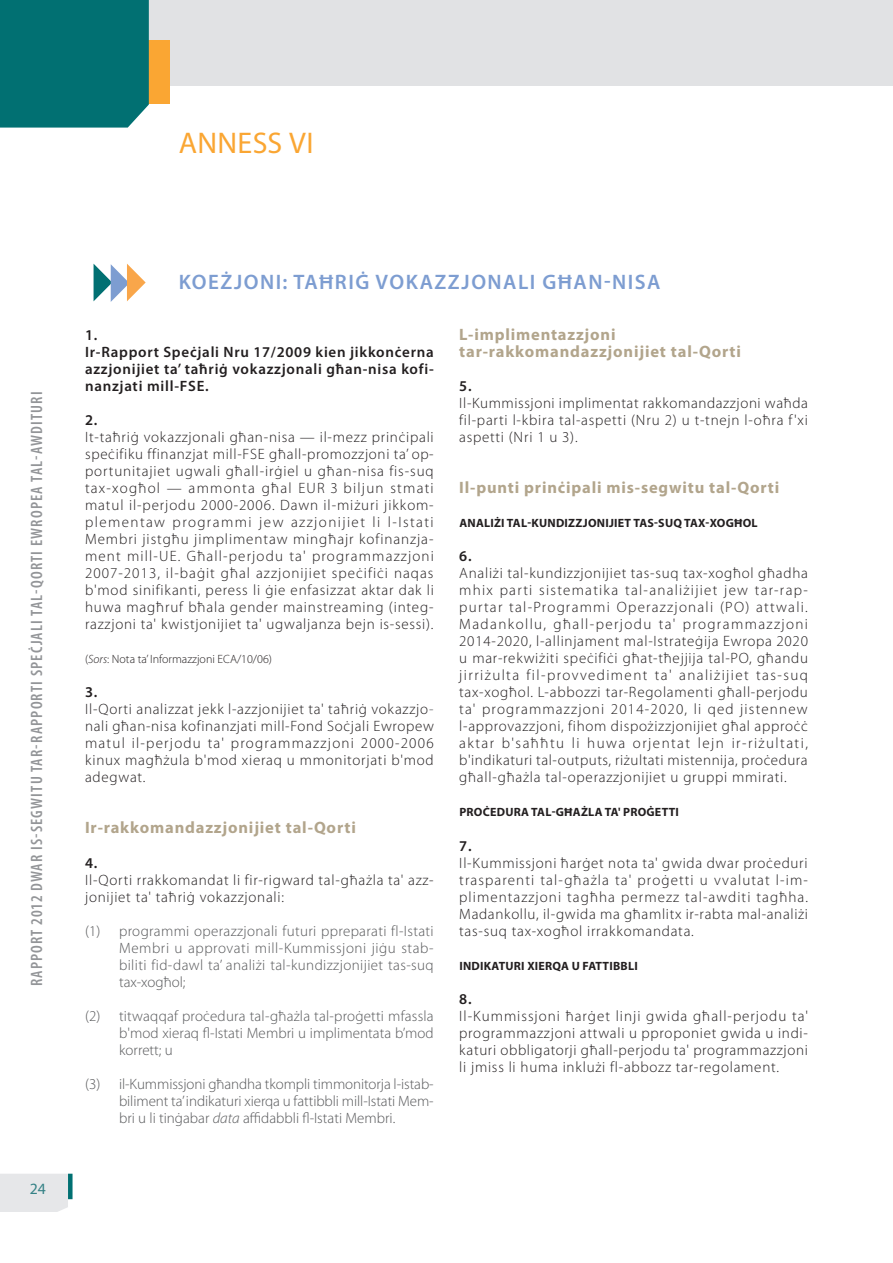
<style>
.page{position:relative;width:893px;height:1263px;background:#fff}
.page>*{position:absolute;margin:0;border:0;box-sizing:border-box;transform-origin:0 0}
.J_01_-_ANN_TITRE_COL{font:30px "Myriad Pro";letter-spacing:.01em;color:#faa633}
.J_02_-_ANN__TITRE_CO{font:600 21px "Myriad Pro";letter-spacing:.07em;color:#7d9dd1}
.J_03_-_ANN__TITRE_AU{font:700 16.5px/17px "Myriad Pro";letter-spacing:.05em;color:#b2a58c}
.t1{font:600 condensed 16.5px "Myriad Pro";letter-spacing:.07em;color:#939598}
.t2{font:15.75px "Myriad Pro";color:#358286}
.J_06_-_ANN__TEXTE_CO{font:300 15px/17px "Myriad Pro";letter-spacing:.05em;color:#231f20;text-align:justify}
.t3{font:300 15px/17px "Myriad Pro";letter-spacing:.005em;color:#57585a;text-align:justify}
.J_06_-_ANN__TEXTE_CO-2{font:600 15px/17px "Myriad Pro";letter-spacing:.05em;color:#231f20;text-align:justify}
.J_04_-_ANN_CHIFFRES{font:600 15px "Myriad Pro";color:#231f20}
.J_04_-_ANN_TITRE_BLA{font:700 12px "Myriad Pro";letter-spacing:.02em;color:#231f20}
.F_07_-_SOURCE{font:300 12px "Myriad Pro";color:#231f20}
.s1{font-style:italic}
</style>
<div class="page">
<div style="left:0;top:1173px;width:70px;height:39px;background:#e6e7e9"></div>
<div style="left:68px;top:1174px;width:5px;height:25px;background:#017072"></div>
<div style="left:0;top:0;width:893px;height:85px;background:#e1e2e4"></div>
<div style="left:149px;top:40px;width:21px;height:64px;background:#faa633"></div>
<div style="left:0;top:0;width:149px;height:128px;background:#017072"></div>
<svg style="left:94px;top:264px;width:52px;height:38px"></svg>
<p class="J_01_-_ANN_TITRE_COL" style="left:179px;top:125px;width:136px">ANNESS VI</p>
<p class="t1" style="left:28px;top:986px;width:596px;rotate:-90deg">RAPPORT 2012 DWAR IS-SEGWITU TAR-RAPPORTI SPEĊJALI TAL-QORTI EWROPEA TAL-AWDITURI</p>
<p class="t2" style="left:30px;top:1179px;width:18px">24</p>
<p class="J_02_-_ANN__TITRE_CO" style="left:179px;top:269px;width:483px">KOEŻJONI: TAĦRIĠ VOKAZZJONALI GĦAN‑NISA</p>
<p class="J_04_-_ANN_CHIFFRES" style="left:85px;top:326px;width:14px">1.</p>
<p class="J_06_-_ANN__TEXTE_CO-2" style="left:85px;top:343px;width:350px">Ir‑Rapport Speċjali Nru 17/2009 kien jikkonċerna azzjonijiet ta’ taħriġ vokazzjonali għan‑nisa kofi‑ nanzjati mill‑FSE.</p>
<p class="J_04_-_ANN_CHIFFRES" style="left:85px;top:411px;width:14px">2.</p>
<p class="J_06_-_ANN__TEXTE_CO" style="left:85px;top:429px;width:350px">It‑taħriġ vokazzjonali għan‑nisa — il‑mezz prinċipali speċifiku ffinanzjat mill‑FSE għall‑promozzjoni ta’ op&shy;portunitajiet ugwali għall‑irġiel u għan‑nisa fis‑suq tax‑xogħol — ammonta għal EUR 3 biljun stmati matul il‑perjodu 2000-2006. Dawn il‑miżuri jikkom&shy;plementaw programmi jew azzjonijiet li l‑Istati Membri jistgħu jimplimentaw mingħajr kofinanzja&shy;ment mill‑UE. Għall‑perjodu ta' programmazzjoni 2007-2013, il‑baġit għal azzjonijiet speċifiċi naqas b'mod sinifikanti, peress li ġie enfasizzat aktar dak li huwa magħruf bħala gender mainstreaming (integ&shy;razzjoni ta' kwistjonijiet ta' ugwaljanza bejn is‑sessi).</p>
<p class="F_07_-_SOURCE" style="left:85px;top:653px;width:189px">(<span class="s1">Sors</span>: Nota ta’ Informazzjoni ECA/10/06)</p>
<p class="J_04_-_ANN_CHIFFRES" style="left:85px;top:683px;width:14px">3.</p>
<p class="J_06_-_ANN__TEXTE_CO" style="left:85px;top:701px;width:350px">Il‑Qorti analizzat jekk l‑azzjonijiet ta' taħriġ vokazzjo&shy;nali għan‑nisa kofinanzjati mill‑Fond Soċjali Ewropew matul il‑perjodu ta' programmazzjoni 2000-2006 kinux magħżula b'mod xieraq u mmonitorjati b'mod adegwat.</p>
<p class="J_03_-_ANN__TITRE_AU" style="left:85px;top:819px;width:272px">Ir‑rakkomandazzjonijiet tal‑Qorti</p>
<p class="J_04_-_ANN_CHIFFRES" style="left:85px;top:853px;width:14px">4.</p>
<p class="J_06_-_ANN__TEXTE_CO" style="left:85px;top:871px;width:350px">Il‑Qorti rrakkomandat li fir‑rigward tal‑għażla ta' azz&shy;jonijiet ta' taħriġ vokazzjonali:</p>
<p class="t3" style="left:119px;top:922px;width:316px;text-indent:-34px">(1) programmi operazzjonali futuri ppreparati fl‑Istati Membri u approvati mill‑Kummissjoni jiġu stab&shy;biliti fid‑dawl ta’ analiżi tal‑kundizzjonijiet tas‑suq tax‑xogħol;</p>
<p class="t3" style="left:119px;top:1007px;width:316px;text-indent:-34px">(2) titwaqqaf proċedura tal‑għażla tal‑proġetti mfassla b'mod xieraq fl‑Istati Membri u implimentata b’mod korrett; u</p>
<p class="t3" style="left:119px;top:1075px;width:316px;text-indent:-34px">(3) il‑Kummissjoni għandha tkompli timmonitorja l‑istab&shy;biliment ta’ indikaturi xierqa u fattibbli mill‑Istati Mem&shy;bri u li tinġabar <span class="s1">data</span> affidabbli fl‑Istati Membri.</p>
<p class="J_03_-_ANN__TITRE_AU" style="left:459px;top:326px;width:283px">L‑implimentazzjoni tar‑rakkomandazzjonijiet tal‑Qorti</p>
<p class="J_04_-_ANN_CHIFFRES" style="left:459px;top:377px;width:14px">5.</p>
<p class="J_06_-_ANN__TEXTE_CO" style="left:459px;top:395px;width:350px">Il‑Kummissjoni implimentat rakkomandazzjoni waħda fil‑parti l‑kbira tal‑aspetti (Nru 2) u t‑tnejn l‑oħra f'xi aspetti (Nri 1 u 3).</p>
<p class="J_03_-_ANN__TITRE_AU" style="left:459px;top:479px;width:321px">Il‑punti prinċipali mis‑segwitu tal‑Qorti</p>
<p class="J_04_-_ANN_TITRE_BLA" style="left:459px;top:515px;width:300px">ANALIŻI TAL‑KUNDIZZJONIJIET TAS‑SUQ TAX‑XOGĦOL</p>
<p class="J_04_-_ANN_CHIFFRES" style="left:459px;top:547px;width:14px">6.</p>
<p class="J_06_-_ANN__TEXTE_CO" style="left:459px;top:565px;width:350px">Analiżi tal‑kundizzjonijiet tas‑suq tax‑xogħol għadha mhix parti sistematika tal‑analiżijiet jew tar‑rap&shy;purtar tal‑Programmi Operazzjonali (PO) attwali.<br>Madankollu, għall‑perjodu ta' programmazzjoni 2014-2020, l‑allinjament mal‑Istrateġija Ewropa 2020 u mar‑rekwiżiti speċifiċi għat‑tħejjija tal‑PO, għandu jirriżulta fil‑provvediment ta' analiżijiet tas‑suq tax‑xogħol. L‑abbozzi tar‑Regolamenti għall‑perjodu ta' programmazzjoni 2014-2020, li qed jistennew l‑approvazzjoni, fihom dispożizzjonijiet għal approċċ aktar b'saħħtu li huwa orjentat lejn ir‑riżultati, b'indikaturi tal‑outputs, riżultati mistennija, proċedura għall‑għażla tal‑operazzjonijiet u gruppi mmirati.</p>
<p class="J_04_-_ANN_TITRE_BLA" style="left:459px;top:805px;width:221px">PROĊEDURA TAL‑GĦAŻLA TA' PROĠETTI</p>
<p class="J_04_-_ANN_CHIFFRES" style="left:459px;top:836px;width:14px">7.</p>
<p class="J_06_-_ANN__TEXTE_CO" style="left:459px;top:854px;width:350px">Il‑Kummissjoni ħarġet nota ta' gwida dwar proċeduri trasparenti tal‑għażla ta' proġetti u vvalutat l‑im&shy;plimentazzjoni tagħha permezz tal‑awditi tagħha.<br>Madankollu, il‑gwida ma għamlitx ir‑rabta mal‑analiżi tas‑suq tax‑xogħol irrakkomandata.</p>
<p class="J_04_-_ANN_TITRE_BLA" style="left:459px;top:958px;width:180px">INDIKATURI XIERQA U FATTIBBLI</p>
<p class="J_04_-_ANN_CHIFFRES" style="left:459px;top:989px;width:14px">8.</p>
<p class="J_06_-_ANN__TEXTE_CO" style="left:459px;top:1007px;width:350px">Il‑Kummissjoni ħarġet linji gwida għall‑perjodu ta' programmazzjoni attwali u pproponiet gwida u indi&shy;katuri obbligatorji għall‑perjodu ta' programmazzjoni li jmiss li huma inklużi fl‑abbozz tar‑regolament.</p>
</div>
